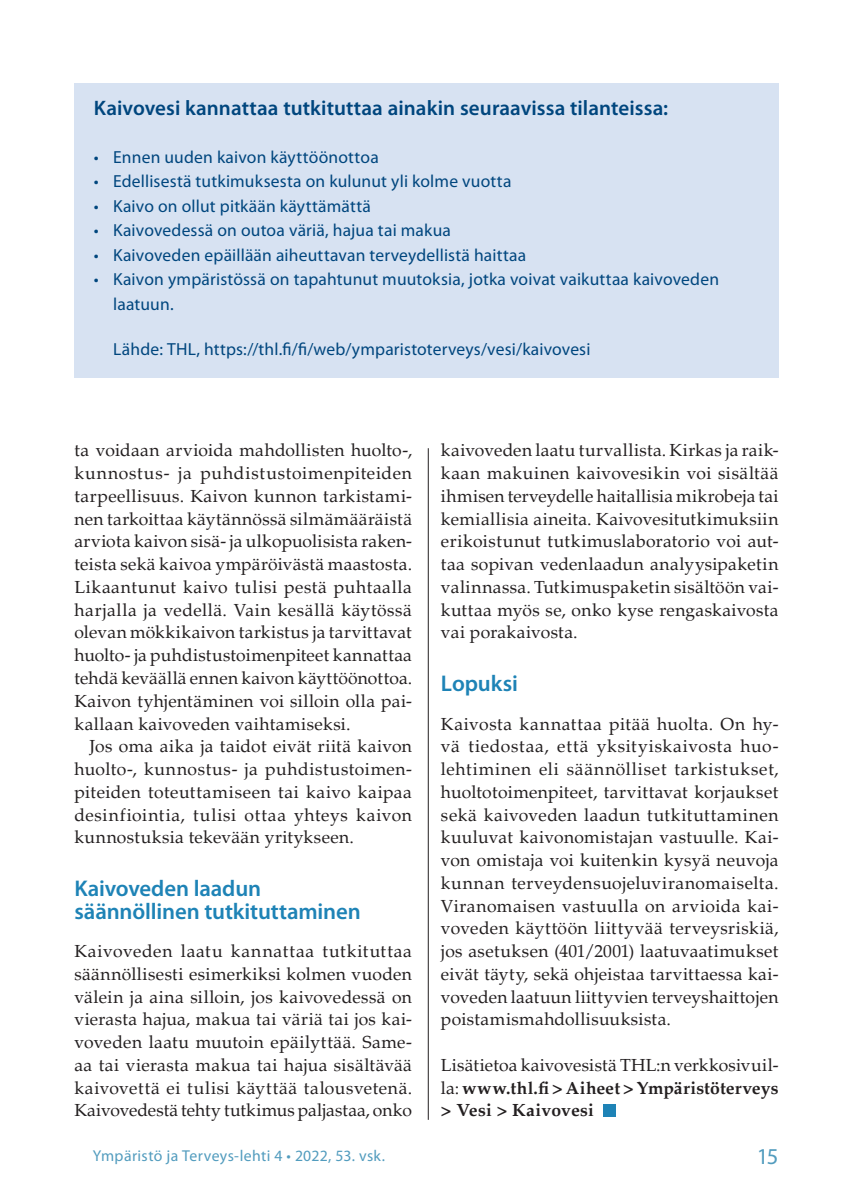
<style>
.page{position:relative;width:844px;height:1201px;background:#fff}
.page>*{position:absolute;margin:0;border:0;box-sizing:border-box;transform-origin:0 0}
.Väliotsikko{font:600 22.75px/22.8px "Myriad Pro";letter-spacing:-.005em;color:#1e83b6}
.t1{font:22.75px "Myriad Pro";color:#529cbe}
.Ruututeksti{font:600 21px "Myriad Pro";letter-spacing:.005em;color:#00467e}
.Leipä_eka{font:17.5px/22.8px "Palatino";letter-spacing:.01em;color:#231f20;text-align:justify}
.Leipä1{font:17.5px/22.8px "Palatino";letter-spacing:.02em;color:#231f20;text-align:justify}
.Ruututeksti-2{font:17.5px "Myriad Pro";letter-spacing:.01em;color:#00467e}
.Leipä_eka-2{font:700 17.5px/22.8px "Palatino";letter-spacing:.01em;color:#231f20;text-align:justify}
.t2{font:15.75px "Myriad Pro";letter-spacing:.02em;color:#529cbe}
.s1{font-weight:400}
</style>
<div class="page">
<div style="left:74px;top:83px;width:704px;height:294px;background:#d7e2f2"></div>
<div style="left:603px;top:1104px;width:12px;height:12px;background:#1e83b6"></div>
<hr style="left:427px;top:448px;width:1px;height:671px;background:#231f20">
<p class="Ruututeksti" style="left:94px;top:95px;width:575px">Kaivovesi kannattaa tutkituttaa ainakin seuraavissa tilanteissa:</p>
<p class="Ruututeksti-2" style="left:94px;top:146px;width:286px">• Ennen uuden kaivon käyttöönottoa</p>
<p class="Ruututeksti-2" style="left:94px;top:170px;width:419px">• Edellisestä tutkimuksesta on kulunut yli kolme vuotta</p>
<p class="Ruututeksti-2" style="left:94px;top:195px;width:278px">• Kaivo on ollut pitkään käyttämättä</p>
<p class="Ruututeksti-2" style="left:94px;top:219px;width:358px">• Kaivovedessä on outoa väriä, hajua tai makua</p>
<p class="Ruututeksti-2" style="left:94px;top:244px;width:434px">• Kaivoveden epäillään aiheuttavan terveydellistä haittaa</p>
<p class="Ruututeksti-2" style="left:94px;top:268px;width:626px">• Kaivon ympäristössä on tapahtunut muutoksia, jotka voivat vaikuttaa kaivoveden</p>
<p class="Ruututeksti-2" style="left:113px;top:293px;width:62px">laatuun.</p>
<p class="Ruututeksti-2" style="left:113px;top:338px;width:478px">Lähde: THL, https://thl.fi/fi/web/ymparistoterveys/vesi/kaivovesi</p>
<p class="Leipä1" style="left:74px;top:439px;width:339px">ta voidaan arvioida mahdollisten huolto-, kunnostus- ja puhdistustoimenpiteiden tarpeellisuus. Kaivon kunnon tarkistami&shy;nen tarkoittaa käytännössä silmämääräistä arviota kaivon sisä- ja ulkopuolisista raken&shy;teista sekä kaivoa ympäröivästä maastosta.<br>Likaantunut kaivo tulisi pestä puhtaalla harjalla ja vedellä. Vain kesällä käytössä olevan mökkikaivon tarkistus ja tarvittavat huolto- ja puhdistustoimenpiteet kannattaa tehdä keväällä ennen kaivon käyttöönottoa.<br>Kaivon tyhjentäminen voi silloin olla pai&shy;kallaan kaivoveden vaihtamiseksi.</p>
<p class="Leipä1" style="left:74px;top:735px;width:339px;text-indent:15px">Jos oma aika ja taidot eivät riitä kaivon huolto-, kunnostus- ja puhdistustoimen&shy;piteiden toteuttamiseen tai kaivo kaipaa desinfiointia, tulisi ottaa yhteys kaivon kunnostuksia tekevään yritykseen.</p>
<p class="Väliotsikko" style="left:74px;top:876px;width:288px">Kaivoveden laadun säännöllinen tutkituttaminen</p>
<p class="Leipä_eka" style="left:74px;top:940px;width:339px">Kaivoveden laatu kannattaa tutkituttaa säännöllisesti esimerkiksi kolmen vuoden välein ja aina silloin, jos kaivovedessä on vierasta hajua, makua tai väriä tai jos kai&shy;voveden laatu muutoin epäilyttää. Same&shy;aa tai vierasta makua tai hajua sisältävää kaivovettä ei tulisi käyttää talousvetenä.<br>Kaivovedestä tehty tutkimus paljastaa, onko</p>
<p class="Leipä_eka" style="left:441px;top:439px;width:339px">kaivoveden laatu turvallista. Kirkas ja raik&shy;kaan makuinen kaivovesikin voi sisältää ihmisen terveydelle haitallisia mikrobeja tai kemiallisia aineita. Kaivovesitutkimuksiin erikoistunut tutkimuslaboratorio voi aut&shy;taa sopivan vedenlaadun analyysipaketin valinnassa. Tutkimuspaketin sisältöön vai&shy;kuttaa myös se, onko kyse rengaskaivosta vai porakaivosta.</p>
<p class="Väliotsikko" style="left:441px;top:671px;width:78px">Lopuksi</p>
<p class="Leipä_eka" style="left:441px;top:712px;width:339px">Kaivosta kannattaa pitää huolta. On hy&shy;vä tiedostaa, että yksityiskaivosta huo&shy;lehtiminen eli säännölliset tarkistukset, huoltotoimenpiteet, tarvittavat korjaukset sekä kaivoveden laadun tutkituttaminen kuuluvat kaivonomistajan vastuulle. Kai&shy;von omistaja voi kuitenkin kysyä neuvoja kunnan terveydensuojeluviranomaiselta.<br>Viranomaisen vastuulla on arvioida kai&shy;voveden käyttöön liittyvää terveysriskiä, jos asetuksen (401/2001) laatuvaatimukset eivät täyty, sekä ohjeistaa tarvittaessa kai&shy;voveden laatuun liittyvien terveyshaittojen poistamismahdollisuuksista.</p>
<p class="Leipä_eka-2" style="left:441px;top:1053px;width:339px"><span class="s1">Lisätietoa kaivovesistä THL:n verkkosivuil&shy;la:</span> www.thl.fi &gt; Aiheet &gt; Ympäristöterveys &gt; Vesi &gt; Kaivovesi</p>
<p class="t2" style="left:93px;top:1145px;width:293px">Ympäristö ja Terveys-lehti 4 • 2022, 53. vsk.</p>
<h1 class="t1" style="left:756px;top:1142px;width:23px">15</h1>
</div>
